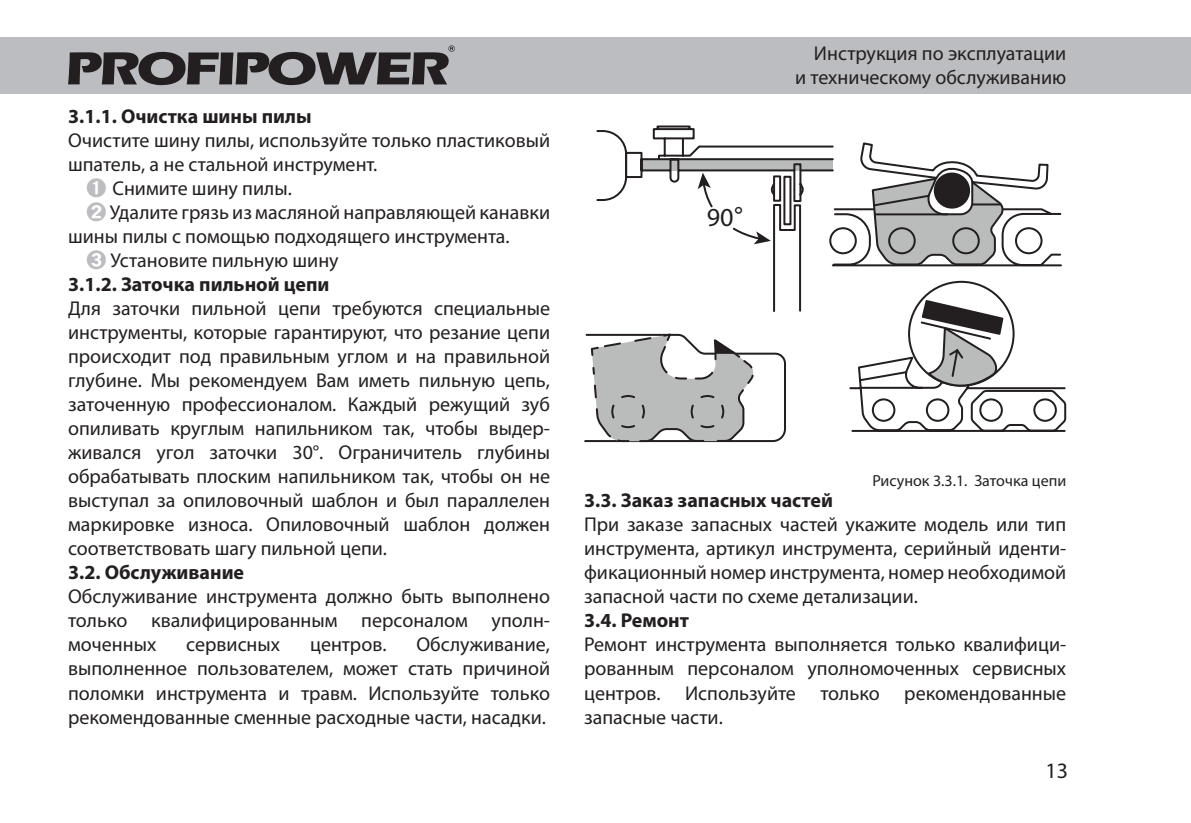
<style>
.page{position:relative;width:1191px;height:823px;background:#fff}
.page>*{position:absolute;margin:0;border:0;box-sizing:border-box;transform-origin:0 0}
.t1{font:26px "Myriad Pro";color:#231f20}
.t2{font:22px "Myriad Pro";color:#231f20}
.текст{font:20px/24px "Myriad Pro";color:#231f20;text-align:justify}
.подраздел{font:700 20px "Myriad Pro";color:#231f20}
.предписывающие{font:16px "Myriad Pro";color:#231f20}
.s1{font-family:"MS P Gothic";color:#bcbdc0}
.s2{font-family:"Arial"}
</style>
<div class="page">
<div style="left:0;top:37px;width:1191px;height:57px;background:#bcbdc0"></div>
<svg style="left:68px;top:45px;width:387px;height:40px"></svg>
<svg style="left:1043px;top:163px;width:24px;height:269px"></svg>
<svg style="left:584px;top:125px;width:459px;height:318px"></svg>
<p class="подраздел" style="left:68px;top:103px;width:245px">3.1.1. Очистка шины пилы</p>
<p class="текст" style="left:68px;top:128px;width:483px">Очистите шину пилы, используйте только пластиковый шпатель, а не стальной инструмент.</p>
<p class="текст" style="left:86px;top:176px;width:207px"><span class="s1">➊</span> Снимите шину пилы.</p>
<p class="текст" style="left:68px;top:200px;width:483px;text-indent:19px"><span class="s1">➋</span> Удалите грязь из масляной направляющей канавки шины пилы с помощью подходящего инструмента.</p>
<p class="текст" style="left:86px;top:248px;width:254px"><span class="s1">➌</span> Установите пильную шину</p>
<p class="подраздел" style="left:68px;top:271px;width:263px">3.1.2. Заточка пильной цепи</p>
<p class="текст" style="left:68px;top:296px;width:483px">Для заточки пильной цепи требуются специальные инструменты, которые гарантируют, что резание цепи происходит под правильным углом и на правильной глубине. Мы рекомендуем Вам иметь пильную цепь, заточенную профессионалом. Каждый режущий зуб опиливать круглым напильником так, чтобы выдер&shy;живался угол заточки 30°. Ограничитель глубины обрабатывать плоским напильником так, чтобы он не выступал за опиловочный шаблон и был параллелен маркировке износа. Опиловочный шаблон должен соответствовать шагу пильной цепи.</p>
<p class="подраздел" style="left:68px;top:559px;width:178px">3.2. Обслуживание</p>
<p class="текст" style="left:68px;top:584px;width:483px">Обслуживание инструмента должно быть выполнено только квалифицированным персоналом уполн&shy;моченных</p>
<p class="текст" style="left:68px;top:632px;width:483px;text-indent:348px">Обслуживание, выполненное пользователем, может стать причиной поломки инструмента и травм. Используйте только рекомендованные сменные расходные части, насадки.</p>
<p class="текст" style="left:186px;top:632px;width:95px">сервисных</p>
<p class="текст" style="left:310px;top:632px;width:78px">центров.</p>
<h1 class="t1" style="left:706px;top:201px;width:39px">90<span class="s2">°</span></h1>
<p class="текст" style="left:795px;top:41px;width:272px;text-align:right">Инструкция по эксплуатации<br>и техническому обслуживанию</p>
<p class="предписывающие" style="left:872px;top:470px;width:195px">Рисунок 3.3.1. Заточка цепи</p>
<p class="подраздел" style="left:584px;top:487px;width:250px">3.3. Заказ запасных частей</p>
<p class="текст" style="left:584px;top:512px;width:483px">При заказе запасных частей укажите модель или тип инструмента, артикул инструмента, серийный иденти&shy;фикационный номер инструмента, номер необходимой запасной части по схеме детализации.</p>
<p class="подраздел" style="left:584px;top:607px;width:106px">3.4. Ремонт</p>
<p class="текст" style="left:584px;top:632px;width:483px">Ремонт инструмента выполняется только квалифици&shy;рованным персоналом уполномоченных сервисных центров. Используйте только рекомендованные запасные части.</p>
<p class="t2" style="left:1045px;top:756px;width:24px">13</p>
</div>
